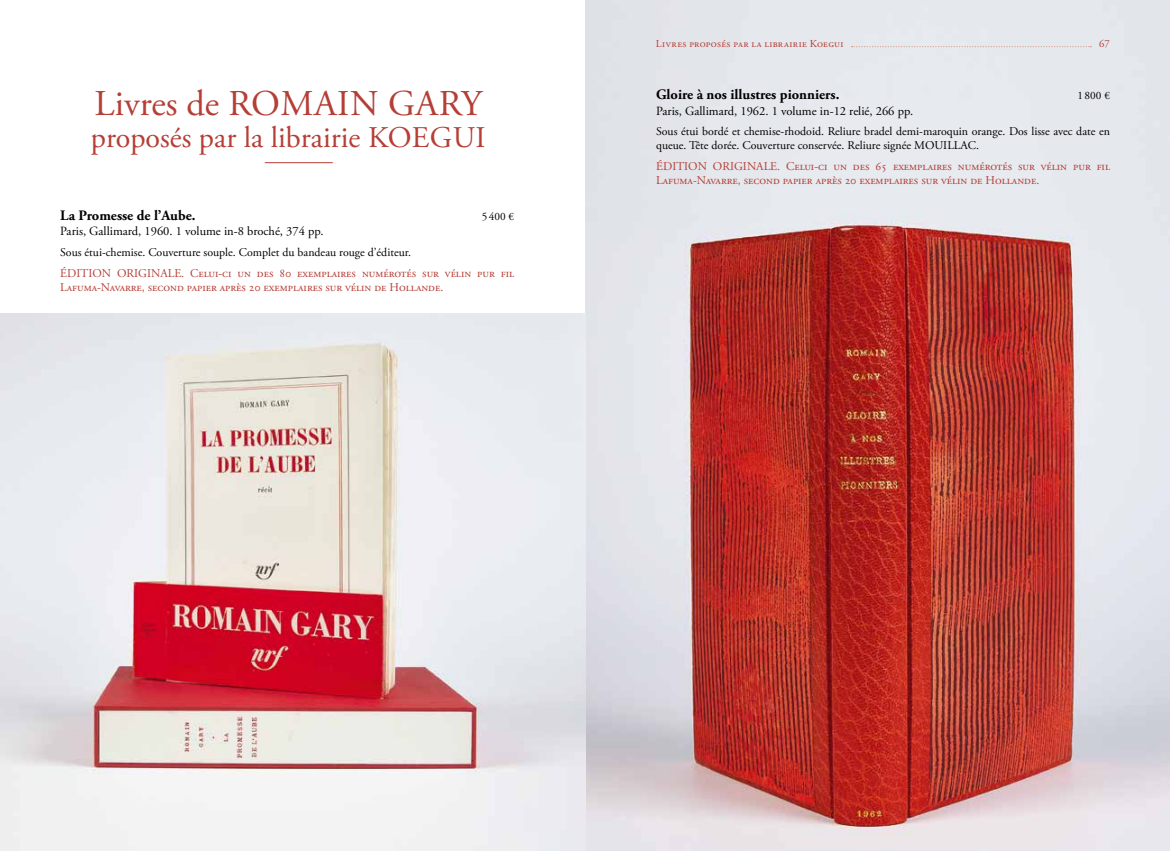
<style>
.page{position:relative;width:1170px;height:851px;background:#fff}
.page>*{position:absolute;margin:0;border:0;box-sizing:border-box;transform-origin:0 0}
.t1{font:36.25px "Adobe Garamond Pro";letter-spacing:.015em;color:#b53e36}
.t2{font:30px "Adobe Garamond Pro";letter-spacing:.015em;color:#b53e36}
.t3{font:700 14.38px "Adobe Garamond Pro";color:#000}
.t4{font:12.5px "Adobe Garamond Pro";color:#000}
.t5{font:11.88px/13.8px "Adobe Garamond Pro";color:#b53e36}
.t6{font:11.88px/13.8px "Adobe Garamond Pro";color:#000}
.t7{font:11.25px "Adobe Garamond Pro";color:#000}
.t8{font:10.62px "Adobe Garamond Pro";letter-spacing:.035em;color:#b53e36}
</style>
<div class="page">
<img style="left:585px;top:0;width:584px;height:850px">
<svg style="left:851px;top:46px;width:240px;height:1px"></svg>
<img style="left:0;top:313px;width:585px;height:537px">
<hr style="left:265px;top:162px;width:68px;height:1px;background:#b53e36">
<h1 class="t1" style="left:95px;top:82px;width:388px">Livres de ROMAIN GARY</h1>
<h2 class="t2" style="left:91px;top:119px;width:396px">proposés par la librairie KOEGUI</h2>
<p class="t3" style="left:60px;top:207px;width:137px">La Promesse de l’Aube.</p>
<p class="t7" style="left:481px;top:209px;width:34px">5400 €</p>
<p class="t4" style="left:60px;top:224px;width:265px">Paris, Gallimard, 1960. 1 volume in-8 broché, 374 pp.</p>
<p class="t6" style="left:60px;top:246px;width:352px">Sous étui-chemise. Couverture souple. Complet du bandeau rouge d’éditeur.</p>
<p class="t5" style="left:60px;top:267px;width:455px">ÉDITION ORIGINALE. Celui-ci un des 80 exemplaires numérotés sur vélin pur fil<br>Lafuma-Navarre, second papier après 20 exemplaires sur vélin de Hollande.</p>
<p class="t8" style="left:656px;top:37px;width:189px">Livres proposés par la librairie Koegui</p>
<p class="t8" style="left:1099px;top:37px;width:12px">67</p>
<p class="t3" style="left:656px;top:86px;width:185px">Gloire à nos illustres pionniers.</p>
<p class="t7" style="left:1077px;top:89px;width:34px">1800 €</p>
<p class="t4" style="left:656px;top:103px;width:258px">Paris, Gallimard, 1962. 1 volume in-12 relié, 266 pp.</p>
<p class="t6" style="left:656px;top:125px;width:455px">Sous étui bordé et chemise-rhodoid. Reliure bradel demi-maroquin orange. Dos lisse avec date en queue. Tête dorée. Couverture conservée. Reliure signée MOUILLAC.</p>
<p class="t5" style="left:656px;top:160px;width:455px">ÉDITION ORIGINALE. Celui-ci un des 65 exemplaires numérotés sur vélin pur fil<br>Lafuma-Navarre, second papier après 20 exemplaires sur vélin de Hollande.</p>
</div>
